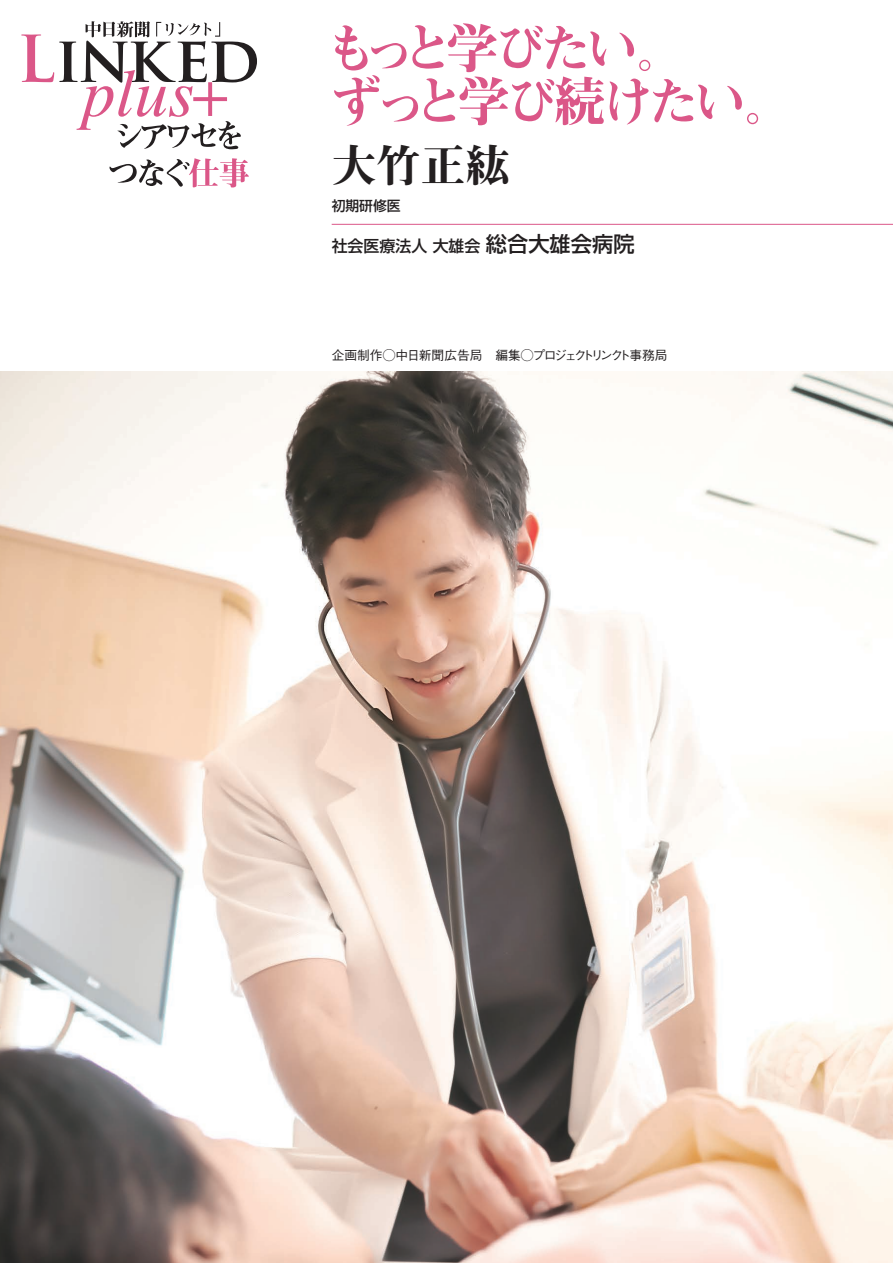
<style>
.page{position:relative;width:893px;height:1263px;background:#fff}
.page>*{position:absolute;margin:0;border:0;box-sizing:border-box;transform-origin:0 0}
.t1{font:53.1px "Midashi Min Pro MA31";letter-spacing:-.13em;color:#db5788}
.t2{font:44.7px "Midashi Min Pro MA31";color:#231f20}
.t3{font:500 21.3px "Shin Go Pro";color:#231f20}
.t4{font:500 15.9px "Shin Go Pro";color:#231f20}
.t5{font:500 13.8px "Shin Go Pro";color:#231f20}
.t6{font:500 12.75px "Gothic BBB Pro";letter-spacing:-.085em;color:#231f20}
</style>
<div class="page">
<svg style="left:110px;top:158px;width:139px;height:29px"></svg>
<svg style="left:21px;top:21px;width:236px;height:128px"></svg>
<img style="left:0;top:371px;width:893px;height:892px">
<hr style="left:332px;top:224px;width:561px;height:1px;background:#db5788">
<p class="t1" style="left:325px;top:7px;width:365px">もっと学びたい。</p>
<p class="t1" style="left:331px;top:60px;width:467px">ずっと学び続けたい。</p>
<p class="t2" style="left:332px;top:131px;width:180px">大竹正紘</p>
<p class="t5" style="left:332px;top:194px;width:71px">初期研修医</p>
<p class="t3" style="left:486px;top:226px;width:150px">総合大雄会病院</p>
<p class="t4" style="left:332px;top:232px;width:150px">社会医療法人大雄会</p>
<p class="t6" style="left:332px;top:345px;width:338px">企画制作◯中日新聞広告局　編集◯プロジェクトリンクト事務局</p>
</div>
